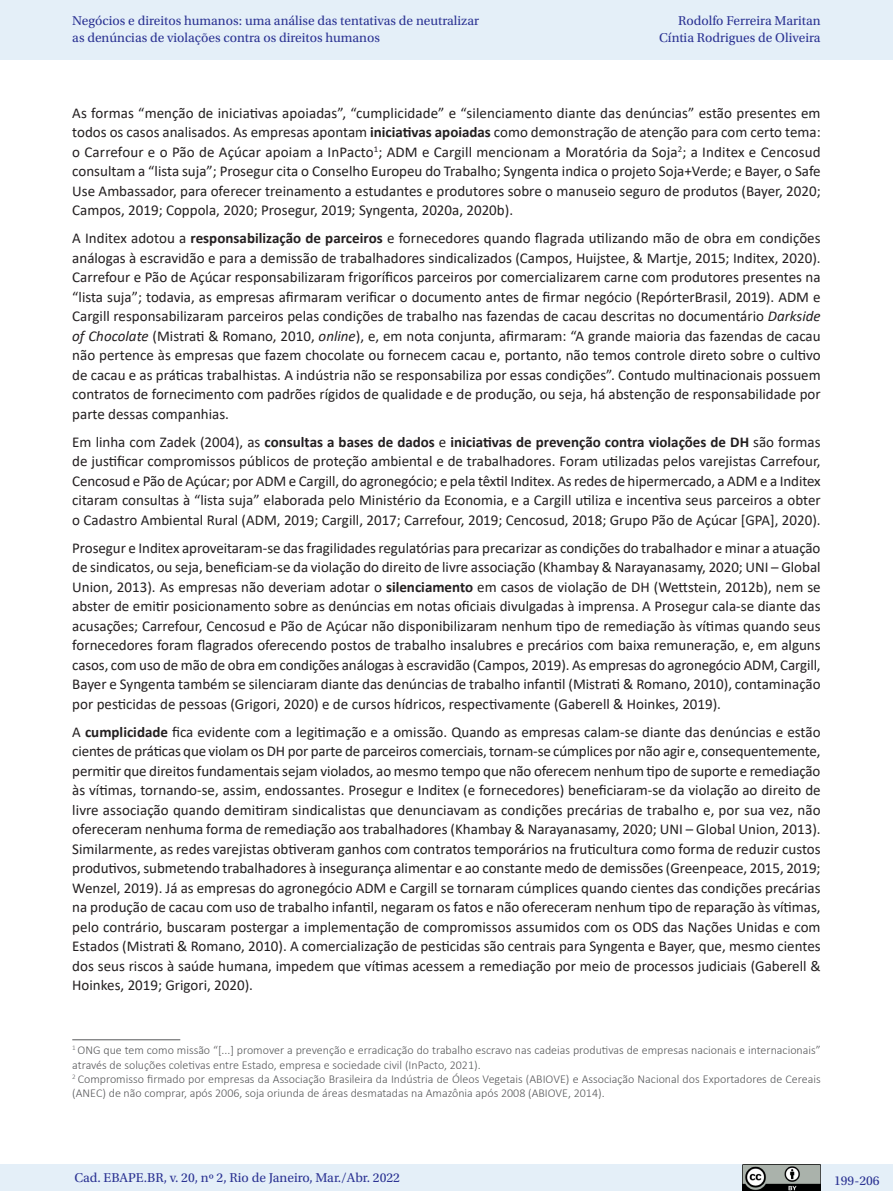
<style>
.page{position:relative;width:893px;height:1191px;background:#fff}
.page>*{position:absolute;margin:0;border:0;box-sizing:border-box;transform-origin:0 0}
._06_0_texto{font:15px/19.5px "Calibri";color:#231f20;text-align:justify}
.t1{font:13.5px/16.5px "Utopia Std";color:#2b3393}
._06_3_nota_de_rodape{font:300 12px/14.4px "Calibri";color:#57585a}
.s1{font-weight:700}
.s2{font-style:italic}
</style>
<div class="page">
<div style="left:0;top:0;width:893px;height:60px;background:#e4eff8"></div>
<div style="left:0;top:1164px;width:893px;height:27px;background:#e4eff8"></div>
<img style="left:743px;top:1164px;width:78px;height:27px">
<hr style="left:72px;top:1039px;width:108px;height:1px;background:#57585a">
<p class="t1" style="left:72px;top:13px;width:408px">Negócios e direitos humanos: uma análise das tentativas de neutralizar as denúncias de violações contra os direitos humanos</p>
<p class="t1" style="left:659px;top:13px;width:163px;text-align:right">Rodolfo Ferreira Maritan<br>Cíntia Rodrigues de Oliveira</p>
<p class="_06_0_texto" style="left:72px;top:102px;width:750px">As formas “menção de iniciativas apoiadas”, “cumplicidade” e “silenciamento diante das denúncias” estão presentes em todos os casos analisados. As empresas apontam <span class="s1">iniciativas apoiadas</span> como demonstração de atenção para com certo tema: o Carrefour e o Pão de Açúcar apoiam a InPacto<sup>1</sup>; ADM e Cargill mencionam a Moratória da Soja<sup>2</sup>; a Inditex e Cencosud consultam a “lista suja”; Prosegur cita o Conselho Europeu do Trabalho; Syngenta indica o projeto Soja+Verde; e Bayer, o Safe Use Ambassador, para oferecer treinamento a estudantes e produtores sobre o manuseio seguro de produtos (Bayer, 2020; Campos, 2019; Coppola, 2020; Prosegur, 2019; Syngenta, 2020a, 2020b).</p>
<p class="_06_0_texto" style="left:72px;top:228px;width:750px">A Inditex adotou a <span class="s1">responsabilização de parceiros</span> e fornecedores quando flagrada utilizando mão de obra em condições análogas à escravidão e para a demissão de trabalhadores sindicalizados (Campos, Huijstee, &amp; Martje, 2015; Inditex, 2020).<br>Carrefour e Pão de Açúcar responsabilizaram frigoríficos parceiros por comercializarem carne com produtores presentes na “lista suja”; todavia, as empresas afirmaram verificar o documento antes de firmar negócio (RepórterBrasil, 2019). ADM e Cargill responsabilizaram parceiros pelas condições de trabalho nas fazendas de cacau descritas no documentário <span class="s2">Darkside of Chocolate</span> (Mistrati &amp; Romano, 2010, <span class="s2">online</span>), e, em nota conjunta, afirmaram: “A grande maioria das fazendas de cacau não pertence às empresas que fazem chocolate ou fornecem cacau e, portanto, não temos controle direto sobre o cultivo de cacau e as práticas trabalhistas. A indústria não se responsabiliza por essas condições”. Contudo multinacionais possuem contratos de fornecimento com padrões rígidos de qualidade e de produção, ou seja, há abstenção de responsabilidade por parte dessas companhias.</p>
<p class="_06_0_texto" style="left:72px;top:431px;width:750px">Em linha com Zadek (2004), as <span class="s1">consultas a bases de dados</span> e <span class="s1">iniciativas de prevenção contra violações de DH</span> são formas de justificar compromissos públicos de proteção ambiental e de trabalhadores. Foram utilizadas pelos varejistas Carrefour, Cencosud e Pão de Açúcar; por ADM e Cargill, do agronegócio; e pela têxtil Inditex. As redes de hipermercado, a ADM e a Inditex citaram consultas à “lista suja” elaborada pelo Ministério da Economia, e a Cargill utiliza e incentiva seus parceiros a obter o Cadastro Ambiental Rural (ADM, 2019; Cargill, 2017; Carrefour, 2019; Cencosud, 2018; Grupo Pão de Açúcar [GPA], 2020).</p>
<p class="_06_0_texto" style="left:72px;top:537px;width:750px">Prosegur e Inditex aproveitaram-se das fragilidades regulatórias para precarizar as condições do trabalhador e minar a atuação de sindicatos, ou seja, beneficiam-se da violação do direito de livre associação (Khambay &amp; Narayanasamy, 2020; UNI – Global Union, 2013). As empresas não deveriam adotar o <span class="s1">silenciamento</span> em casos de violação de DH (Wettstein, 2012b), nem se abster de emitir posicionamento sobre as denúncias em notas oficiais divulgadas à imprensa. A Prosegur cala-se diante das acusações; Carrefour, Cencosud e Pão de Açúcar não disponibilizaram nenhum tipo de remediação às vítimas quando seus fornecedores foram flagrados oferecendo postos de trabalho insalubres e precários com baixa remuneração, e, em alguns casos, com uso de mão de obra em condições análogas à escravidão (Campos, 2019). As empresas do agronegócio ADM, Cargill, Bayer e Syngenta também se silenciaram diante das denúncias de trabalho infantil (Mistrati &amp; Romano, 2010), contaminação por pesticidas de pessoas (Grigori, 2020) e de cursos hídricos, respectivamente (Gaberell &amp; Hoinkes, 2019).</p>
<p class="_06_0_texto" style="left:72px;top:721px;width:750px">A <span class="s1">cumplicidade</span> fica evidente com a legitimação e a omissão. Quando as empresas calam-se diante das denúncias e estão cientes de práticas que violam os DH por parte de parceiros comerciais, tornam-se cúmplices por não agir e, consequentemente, permitir que direitos fundamentais sejam violados, ao mesmo tempo que não oferecem nenhum tipo de suporte e remediação às vítimas, tornando-se, assim, endossantes. Prosegur e Inditex (e fornecedores) beneficiaram-se da violação ao direito de livre associação quando demitiram sindicalistas que denunciavam as condições precárias de trabalho e, por sua vez, não ofereceram nenhuma forma de remediação aos trabalhadores (Khambay &amp; Narayanasamy, 2020; UNI – Global Union, 2013).<br>Similarmente, as redes varejistas obtiveram ganhos com contratos temporários na fruticultura como forma de reduzir custos produtivos, submetendo trabalhadores à insegurança alimentar e ao constante medo de demissões (Greenpeace, 2015, 2019; Wenzel, 2019). Já as empresas do agronegócio ADM e Cargill se tornaram cúmplices quando cientes das condições precárias na produção de cacau com uso de trabalho infantil, negaram os fatos e não ofereceram nenhum tipo de reparação às vítimas, pelo contrário, buscaram postergar a implementação de compromissos assumidos com os ODS das Nações Unidas e com Estados (Mistrati &amp; Romano, 2010). A comercialização de pesticidas são centrais para Syngenta e Bayer, que, mesmo cientes dos seus riscos à saúde humana, impedem que vítimas acessem a remediação por meio de processos judiciais (Gaberell &amp; Hoinkes, 2019; Grigori, 2020).</p>
<p class="_06_3_nota_de_rodape" style="left:72px;top:1043px;width:750px"><sup>1</sup> ONG que tem como missão “[...] promover a prevenção e erradicação do trabalho escravo nas cadeias produtivas de empresas nacionais e internacionais” através de soluções coletivas entre Estado, empresa e sociedade civil (InPacto, 2021).</p>
<p class="_06_3_nota_de_rodape" style="left:72px;top:1071px;width:750px"><sup>2</sup> Compromisso firmado por empresas da Associação Brasileira da Indústria de Óleos Vegetais (ABIOVE) e Associação Nacional dos Exportadores de Cereais (ANEC) de não comprar, após 2006, soja oriunda de áreas desmatadas na Amazônia após 2008 (ABIOVE, 2014).</p>
<p class="t1" style="left:74px;top:1169px;width:327px">Cad. EBAPE.BR, v. 20, nº 2, Rio de Janeiro, Mar./Abr. 2022</p>
<p class="t1" style="left:834px;top:1172px;width:47px">199-206</p>
</div>
